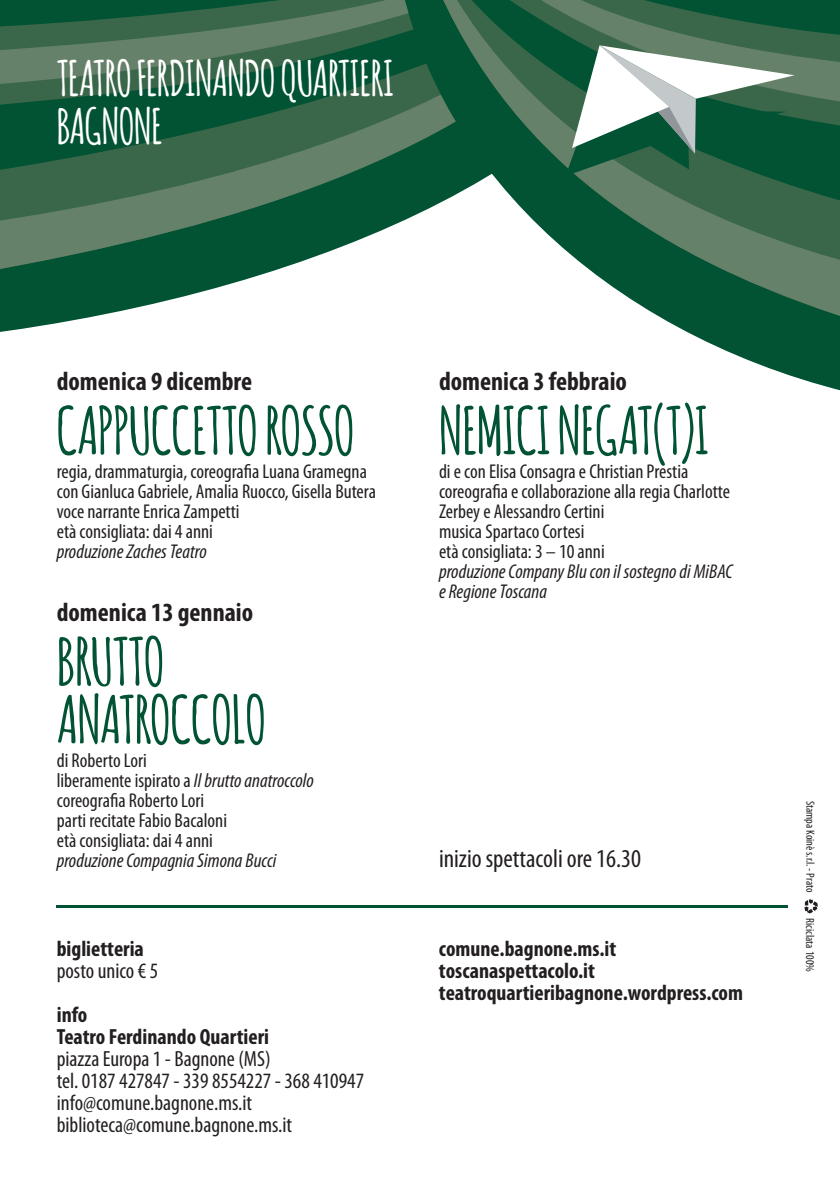
<style>
.page{position:relative;width:840px;height:1191px;background:#fff}
.page>*{position:absolute;margin:0;border:0;box-sizing:border-box;transform-origin:0 0}
.t1{font:700 64.4px/58px "Amatic";color:#015333}
.t2{font:700 48px/48px "Amatic";color:#fff}
.t3{font:700 condensed 26.4px "Myriad Pro";color:#231f20}
.t4{font:condensed 25.8px "Myriad Pro";color:#231f20}
.t5{font:condensed 22px/22px "Myriad Pro";color:#231f20}
.t6{font:700 condensed 22px/22px "Myriad Pro";color:#231f20}
.t7{font:condensed 20px/20px "Myriad Pro";color:#231f20}
.t8{font:italic condensed 20px/20px "Myriad Pro";color:#231f20}
.t9{font:condensed 11.8px "Myriad Pro";color:#231f20}
.s1{font-style:italic}
</style>
<div class="page">
<svg style="left:0;top:274px;width:263px;height:58px;fill:#015333"></svg>
<svg style="left:0;top:0;width:398px;height:274px;background:#346a4e"></svg>
<svg style="left:398px;top:0;width:441px;height:390px"></svg>
<svg style="left:430px;top:0;width:409px;height:325px"></svg>
<svg style="left:565px;top:45px;width:229px;height:131px"></svg>
<hr style="left:57px;top:905px;width:730px;height:2px;background:#015333">
<svg style="left:804px;top:899px;width:13px;height:14px"></svg>
<h2 class="t2" style="left:57px;top:53px;width:338px">TEATRO FERDINANDO QUARTIERI<br>BAGNONE</h2>
<h3 class="t3" style="left:57px;top:365px;width:197px">domenica 9 dicembre</h3>
<h1 class="t1" style="left:57px;top:399px;width:299px">CAPPUCCETTO ROSSO</h1>
<p class="t7" style="left:57px;top:461px;width:320px">regia, drammaturgia, coreografia Luana Gramegna con Gianluca Gabriele, Amalia Ruocco, Gisella Butera voce narrante Enrica Zampetti<br>età consigliata: dai 4 anni</p>
<p class="t8" style="left:57px;top:541px;width:151px">produzione Zaches Teatro</p>
<h3 class="t3" style="left:57px;top:595px;width:198px">domenica 13 gennaio</h3>
<h1 class="t1" style="left:57px;top:630px;width:210px">BRUTTO<br>ANATROCCOLO</h1>
<p class="t7" style="left:57px;top:750px;width:258px">di Roberto Lori<br>liberamente ispirato a <span class="s1">Il brutto anatroccolo </span>coreografia Roberto Lori<br>parti recitate Fabio Bacaloni<br>età consigliata: dai 4 anni</p>
<p class="t8" style="left:57px;top:850px;width:221px">produzione Compagnia Simona Bucci</p>
<p class="t6" style="left:57px;top:937px;width:89px">biglietteria</p>
<p class="t5" style="left:57px;top:959px;width:103px">posto unico € 5</p>
<p class="t6" style="left:57px;top:1003px;width:214px">info<br>Teatro Ferdinando Quartieri</p>
<p class="t5" style="left:57px;top:1047px;width:309px">piazza Europa 1 - Bagnone (MS)<br>tel. 0187 427847 - 339 8554227 - 368 410947 info@comune.bagnone.ms.it biblioteca@comune.bagnone.ms.it</p>
<h3 class="t3" style="left:439px;top:365px;width:189px">domenica 3 febbraio</h3>
<h1 class="t1" style="left:439px;top:399px;width:271px">NEMICI NEGAT(T)I</h1>
<p class="t7" style="left:439px;top:461px;width:292px">di e con Elisa Consagra e Christian Prestia coreografia e collaborazione alla regia Charlotte Zerbey e Alessandro Certini<br>musica Spartaco Cortesi<br>età consigliata: 3 – 10 anni</p>
<p class="t8" style="left:439px;top:561px;width:295px">produzione Company Blu con il sostegno di MiBAC e Regione Toscana</p>
<p class="t4" style="left:439px;top:843px;width:203px">inizio spettacoli ore 16.30</p>
<p class="t6" style="left:439px;top:937px;width:305px">comune.bagnone.ms.it toscanaspettacolo.it teatroquartieribagnone.wordpress.com</p>
<p class="t9" style="left:816px;top:800px;width:93px;rotate:90deg">Stampa Koinè s.r.l. - Prato</p>
<p class="t9" style="left:816px;top:918px;width:55px;rotate:90deg">Riciclata 100%</p>
</div>
